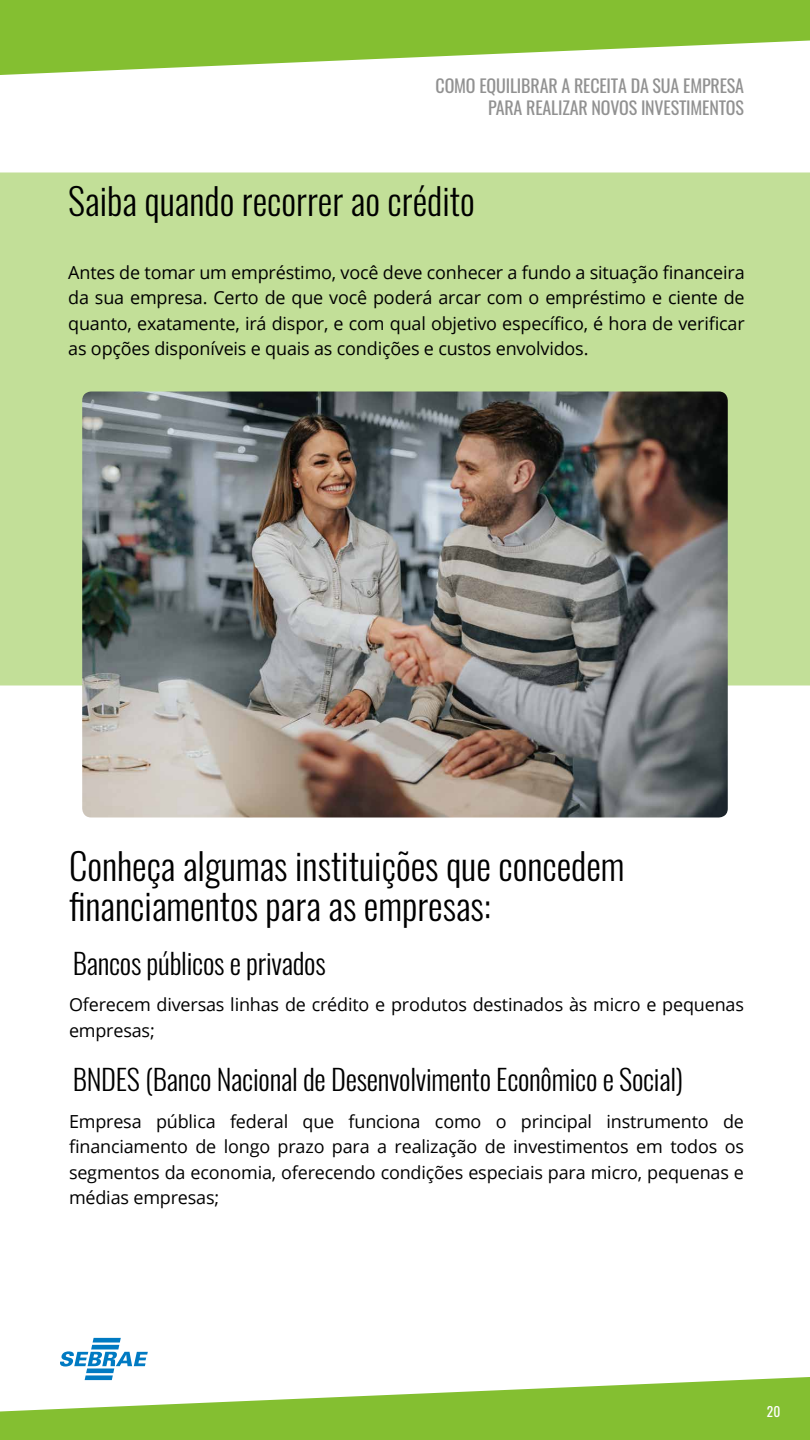
<style>
.page{position:relative;width:810px;height:1440px;background:#fff}
.page>*{position:absolute;margin:0;border:0;box-sizing:border-box;transform-origin:0 0}
.t1{font:300 36.75px/39.8px "Oswald";color:#000}
.t2{font:300 28.5px "Oswald";letter-spacing:-.01em;color:#000}
.t3{font:18px/25.5px "Open Sans";letter-spacing:-.01em;color:#000;text-align:justify}
.t4{font:18px/22.5px "Oswald";letter-spacing:-.01em;color:#919191;text-align:right}
.t5{font:13.5px "Oswald";color:#fff}
</style>
<div class="page">
<div style="left:0;top:172px;width:810px;height:514px;background:#c2df98"></div>
<img style="left:82px;top:392px;width:646px;height:426px">
<svg style="left:0;top:0;width:810px;height:75px;fill:#84bf31"></svg>
<svg style="left:0;top:1377px;width:810px;height:63px;fill:#84bf31"></svg>
<svg style="left:60px;top:1338px;width:88px;height:42px"></svg>
<p class="t4" style="left:436px;top:72px;width:310px">COMO EQUILIBRAR A RECEITA DA SUA EMPRESA<br>PARA REALIZAR NOVOS INVESTIMENTOS</p>
<h1 class="t1" style="left:68px;top:177px;width:408px">Saiba quando recorrer ao crédito</h1>
<p class="t3" style="left:68px;top:259px;width:678px">Antes de tomar um empréstimo, você deve conhecer a fundo a situação financeira da sua empresa. Certo de que você poderá arcar com o empréstimo e ciente de quanto, exatamente, irá dispor, e com qual objetivo específico, é hora de verificar as opções disponíveis e quais as condições e custos envolvidos.</p>
<h1 class="t1" style="left:69px;top:842px;width:557px">Conheça algumas instituições que concedem financiamentos para as empresas:</h1>
<h2 class="t2" style="left:73px;top:938px;width:254px">Bancos públicos e privados</h2>
<p class="t3" style="left:69px;top:992px;width:677px">Oferecem diversas linhas de crédito e produtos destinados às micro e pequenas empresas;</p>
<h2 class="t2" style="left:73px;top:1054px;width:612px">BNDES (Banco Nacional de Desenvolvimento Econômico e Social)</h2>
<p class="t3" style="left:69px;top:1108px;width:677px">Empresa pública federal que funciona como o principal instrumento de financiamento de longo prazo para a realização de investimentos em todos os segmentos da economia, oferecendo condições especiais para micro, pequenas e médias empresas;</p>
<p class="t5" style="left:767px;top:1399px;width:15px">20</p>
</div>
